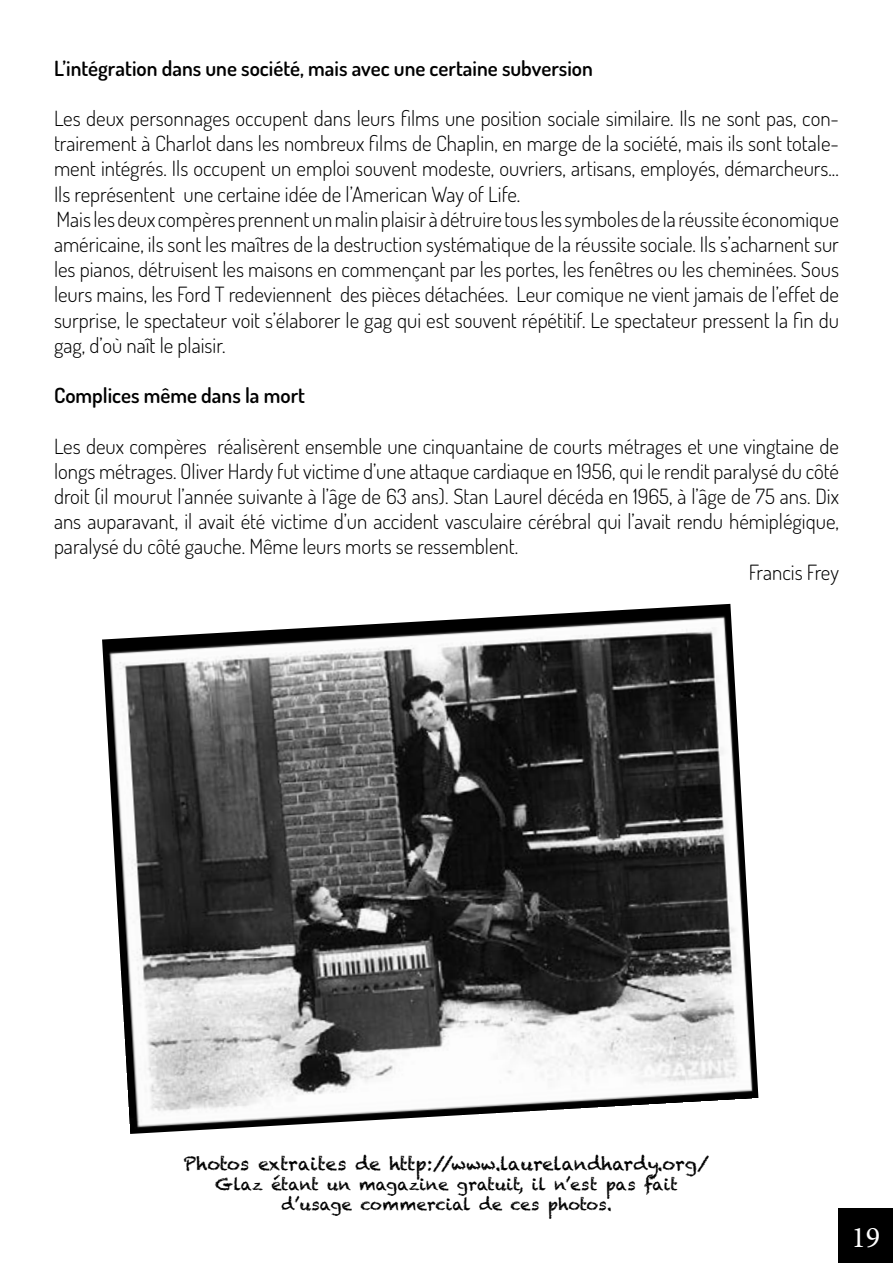
<style>
.page{position:relative;width:893px;height:1263px;background:#fff}
.page>*{position:absolute;margin:0;border:0;box-sizing:border-box;transform-origin:0 0}
.t1{font:30px "Minion Pro";color:#fff}
.t2{font:300 21px/25.2px "Dosis";color:#000}
.t3{font:600 21px "Dosis";color:#000}
.t4{font:18px "Chalkduster";color:#000}
.t5{font:16.5px/19.8px "Chalkduster";color:#000;text-align:center}
</style>
<div class="page">
<div style="left:839px;top:1209px;width:54px;height:54px;background:#000"></div>
<img style="left:102px;top:604px;width:656px;height:530px">
<p class="t3" style="left:54px;top:54px;width:540px">L’intégration dans une société, mais avec une certaine subversion</p>
<p class="t2" style="left:54px;top:105px;width:786px">Les deux personnages occupent dans leurs films une position sociale similaire. Ils ne sont pas, con&shy;trairement à Charlot dans les nombreux films de Chaplin, en marge de la société, mais ils sont totale&shy;ment intégrés. Ils occupent un emploi souvent modeste, ouvriers, artisans, employés, démarcheurs...<br>Ils représentent une certaine idée de l’American Way of Life.<br>Mais les deux compères prennent un malin plaisir à détruire tous les symboles de la réussite économique américaine, ils sont les maîtres de la destruction systématique de la réussite sociale. Ils s’acharnent sur les pianos, détruisent les maisons en commençant par les portes, les fenêtres ou les cheminées. Sous leurs mains, les Ford T redeviennent des pièces détachées. Leur comique ne vient jamais de l’effet de surprise, le spectateur voit s’élaborer le gag qui est souvent répétitif. Le spectateur pressent la fin du gag, d’où naît le plaisir.</p>
<p class="t3" style="left:54px;top:382px;width:253px">Complices même dans la mort</p>
<p class="t2" style="left:54px;top:433px;width:786px">Les deux compères réalisèrent ensemble une cinquantaine de courts métrages et une vingtaine de</p>
<p class="t2" style="left:54px;top:458px;width:786px">longs métrages. Oliver Hardy fut victime d’une attaque cardiaque en 1956, qui le rendit paralysé du côté</p>
<p class="t2" style="left:54px;top:483px;width:786px">droit (il mourut l’année suivante à l’âge de 63 ans). Stan Laurel décéda en 1965, à l’âge de 75 ans. Dix</p>
<p class="t2" style="left:54px;top:508px;width:786px">ans auparavant, il avait été victime d’un accident vasculaire cérébral qui l’avait rendu hémiplégique,</p>
<p class="t2" style="left:54px;top:533px;width:466px">paralysé du côté gauche. Même leurs morts se ressemblent.</p>
<p class="t2" style="left:749px;top:559px;width:92px">Francis Frey</p>
<p class="t4" style="left:184px;top:1153px;width:527px">Photos extraites de http://www.laurelandhardy.org/</p>
<p class="t5" style="left:215px;top:1174px;width:464px">Glaz étant un magazine gratuit, il n’est pas fait d’usage commercial de ces photos.</p>
<h1 class="t1" style="left:852px;top:1217px;width:30px">19</h1>
</div>
